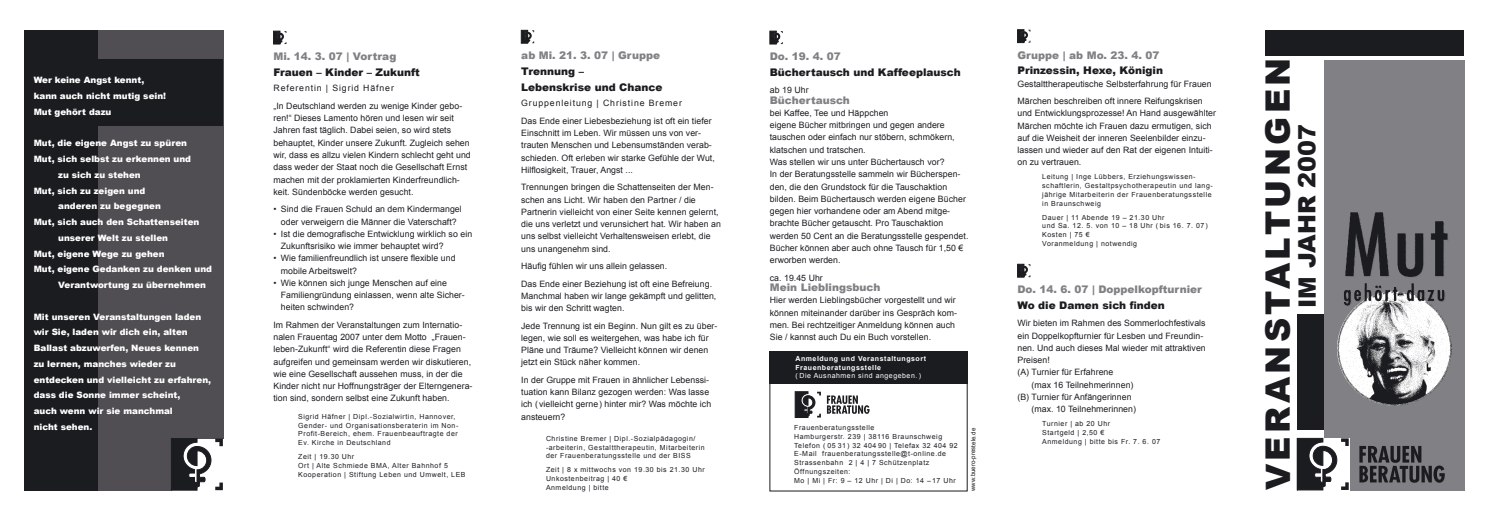
<style>
.page{position:relative;width:1489px;height:521px;background:#fff}
.page>*{position:absolute;margin:0;border:0;box-sizing:border-box;transform-origin:0 0}
.t1{font:900 33.69px "Arial";letter-spacing:.1em;color:#1b1c20}
.t2{font:900 23.89px "Arial";color:#1b1c20}
.t3{font:900 10.5px "Arial";color:#818084}
.t4{font:900 10.5px/15.8px "Arial";color:#1b1c20}
.t5{font:8.75px/12.2px "Arial";letter-spacing:.005em;color:#1b1c20}
.t6{font:900 8.75px/15.8px "Arial";color:#fff}
.t7{font:7px/8.8px "Arial";letter-spacing:.075em;color:#1b1c20}
.t8{font:700 7px/8.8px "Arial";letter-spacing:.075em;color:#fff}
.t9{font:7px "Arial";letter-spacing:.075em;color:#fff}
.t10{font:6.12px "Arial";letter-spacing:.005em;color:#1b1c20}
</style>
<div class="page">
<div style="left:25px;top:30px;width:198px;height:461px;background:#504e53"></div>
<div style="left:24px;top:30px;width:74px;height:460px;background:#1b1c20"></div>
<div style="left:24px;top:59px;width:199px;height:67px;background:#1b1c20"></div>
<svg style="left:521px;top:30px;width:13px;height:13px"></svg>
<svg style="left:273px;top:31px;width:13px;height:13px"></svg>
<div style="left:1323px;top:60px;width:141px;height:430px;background:#818084"></div>
<svg style="left:1359px;top:446px;width:85px;height:37px"></svg>
<img style="left:1337px;top:212px;width:114px;height:194px">
<div style="left:1265px;top:30px;width:199px;height:25px;background:#1b1c20"></div>
<svg style="left:1017px;top:30px;width:13px;height:13px"></svg>
<svg style="left:1017px;top:264px;width:13px;height:13px"></svg>
<svg style="left:769px;top:31px;width:13px;height:13px"></svg>
<svg style="left:171px;top:438px;width:52px;height:52px;background:#7b7b7e"></svg>
<svg style="left:826px;top:395px;width:43px;height:19px"></svg>
<svg style="left:795px;top:392px;width:25px;height:25px"></svg>
<div style="left:769px;top:351px;width:198px;height:33px;background:#1b1c20"></div>
<svg style="left:1297px;top:438px;width:52px;height:53px"></svg>
<svg style="left:1296px;top:438px;width:52px;height:52px;background:#7d7d7f"></svg>
<div style="left:1296px;top:314px;width:27px;height:116px;background:#1b1c20"></div>
<p class="t6" style="left:34px;top:72px;width:134px">Wer keine Angst kennt, kann auch nicht mutig sein!<br>Mut gehört dazu</p>
<p class="t6" style="left:34px;top:135px;width:155px">Mut, die eigene Angst zu spüren</p>
<p class="t6" style="left:34px;top:151px;width:159px">Mut, sich selbst zu erkennen und</p>
<p class="t6" style="left:58px;top:167px;width:84px">zu sich zu stehen</p>
<p class="t6" style="left:34px;top:183px;width:113px">Mut, sich zu zeigen und</p>
<p class="t6" style="left:58px;top:198px;width:104px">anderen zu begegnen</p>
<p class="t6" style="left:34px;top:214px;width:167px">Mut, sich auch den Schattenseiten</p>
<p class="t6" style="left:58px;top:230px;width:111px">unserer Welt zu stellen</p>
<p class="t6" style="left:34px;top:246px;width:132px">Mut, eigene Wege zu gehen</p>
<p class="t6" style="left:34px;top:261px;width:180px">Mut, eigene Gedanken zu denken und</p>
<p class="t6" style="left:58px;top:277px;width:149px">Verantwortung zu übernehmen</p>
<p class="t6" style="left:34px;top:309px;width:179px">Mit unseren Veranstaltungen laden wir Sie, laden wir dich ein, alten<br>Ballast abzuwerfen, Neues kennen zu lernen, manches wieder zu entdecken und vielleicht zu erfahren, dass die Sonne immer scheint,<br>auch wenn wir sie manchmal<br>nicht sehen.</p>
<p class="t3" style="left:273px;top:50px;width:124px">Mi. 14. 3. 07 | Vortrag</p>
<p class="t4" style="left:273px;top:64px;width:148px">Frauen – Kinder – Zukunft</p>
<p class="t5" style="left:273px;top:80px;width:190px;line-height:17.5px">Referentin | Sigrid Häfner<br>„In Deutschland werden zu wenige Kinder gebo-</p>
<p class="t5" style="left:273px;top:112px;width:199px">ren!“ Dieses Lamento hören und lesen wir seit Jahren fast täglich. Dabei seien, so wird stets behauptet, Kinder unsere Zukunft. Zugleich sehen wir, dass es allzu vielen Kindern schlecht geht und dass weder der Staat noch die Gesellschaft Ernst machen mit der proklamierten Kinderfreundlich&shy;keit. Sündenböcke werden gesucht.</p>
<p class="t5" style="left:273px;top:203px;width:190px;text-align:center">• Sind die Frauen Schuld an dem Kindermangel oder verweigern die Männer die Vaterschaft?</p>
<p class="t5" style="left:281px;top:228px;width:193px;text-indent:-7px">• Ist die demografische Entwicklung wirklich so ein<br>Zukunftsrisiko wie immer behauptet wird?</p>
<p class="t5" style="left:281px;top:252px;width:176px;text-indent:-7px">• Wie familienfreundlich ist unsere flexible und mobile Arbeitswelt?</p>
<p class="t5" style="left:281px;top:277px;width:185px;text-indent:-7px">• Wie können sich junge Menschen auf eine<br>Familiengründung einlassen, wenn alte Sicher&shy;heiten schwinden?</p>
<p class="t5" style="left:273px;top:319px;width:200px">Im Rahmen der Veranstaltungen zum Internatio&shy;nalen Frauentag 2007 unter dem Motto „Frauen&shy;leben-Zukunft“ wird die Referentin diese Fragen aufgreifen und gemeinsam werden wir diskutieren, wie eine Gesellschaft aussehen muss, in der die Kinder nicht nur Hoffnungsträger der Elterngenera&shy;tion sind, sondern selbst eine Zukunft haben.</p>
<p class="t7" style="left:298px;top:412px;width:162px">Sigrid Häfner | Dipl.-Sozialwirtin, Hannover, Gender- und Organisationsberaterin im Non-Profit-Bereich, ehem. Frauenbeauftragte der Ev. Kirche in Deutschland</p>
<p class="t7" style="left:298px;top:452px;width:169px">Zeit | 19.30 Uhr<br>Ort | Alte Schmiede BMA, Alter Bahnhof 5<br>Kooperation | Stiftung Leben und Umwelt, LEB</p>
<p class="t3" style="left:521px;top:50px;width:140px">ab Mi. 21. 3. 07 | Gruppe</p>
<p class="t4" style="left:521px;top:63px;width:143px">Trennung –<br>Lebenskrise und Chance</p>
<p class="t5" style="left:521px;top:95px;width:192px;line-height:17.5px">Gruppenleitung | Christine Bremer<br>Das Ende einer Liebesbeziehung ist oft ein tiefer</p>
<p class="t5" style="left:521px;top:127px;width:195px">Einschnitt im Leben. Wir müssen uns von ver&shy;trauten Menschen und Lebensumständen verab&shy;schieden. Oft erleben wir starke Gefühle der Wut, Hilflosigkeit, Trauer, Angst ...</p>
<p class="t5" style="left:521px;top:181px;width:201px">Trennungen bringen die Schattenseiten der Men&shy;schen ans Licht. Wir haben den Partner / die Partnerin vielleicht von einer Seite kennen gelernt, die uns verletzt und verunsichert hat. Wir haben an uns selbst vielleicht Verhaltensweisen erlebt, die uns unangenehm sind.</p>
<p class="t5" style="left:521px;top:257px;width:192px;line-height:17.5px">Häufig fühlen wir uns allein gelassen.<br>Das Ende einer Beziehung ist oft eine Befreiung.</p>
<p class="t5" style="left:521px;top:290px;width:197px">Manchmal haben wir lange gekämpft und gelitten, bis wir den Schritt wagten.</p>
<p class="t5" style="left:521px;top:319px;width:198px">Jede Trennung ist ein Beginn. Nun gilt es zu über&shy;legen, wie soll es weitergehen, was habe ich für Pläne und Träume? Vielleicht können wir denen jetzt ein Stück näher kommen.</p>
<p class="t5" style="left:521px;top:374px;width:191px">In der Gruppe mit Frauen in ähnlicher Lebenssi&shy;tuation kann Bilanz gezogen werden: Was lasse ich ( vielleicht gerne) hinter mir? Was möchte ich ansteuern?</p>
<p class="t7" style="left:546px;top:434px;width:160px">Christine Bremer | Dipl.-Sozialpädagogin/ -arbeiterin, Gestalttherapeutin, Mitarbeiterin der Frauenberatungsstelle und der BISS</p>
<p class="t7" style="left:546px;top:465px;width:160px">Zeit | 8 x mittwochs von 19.30 bis 21.30 Uhr<br>Unkostenbeitrag | 40 €<br>Anmeldung | bitte</p>
<p class="t3" style="left:769px;top:50px;width:72px">Do. 19. 4. 07</p>
<p class="t4" style="left:769px;top:64px;width:192px">Büchertausch und Kaffeeplausch</p>
<p class="t5" style="left:769px;top:84px;width:40px">ab 19 Uhr</p>
<p class="t3" style="left:769px;top:94px;width:82px">Büchertausch</p>
<p class="t5" style="left:769px;top:107px;width:200px">bei Kaffee, Tee und Häppchen<br>eigene Bücher mitbringen und gegen andere tauschen oder einfach nur stöbern, schmökern, klatschen und tratschen.<br>Was stellen wir uns unter Büchertausch vor?<br>In der Beratungsstelle sammeln wir Bücherspen&shy;den, die den Grundstock für die Tauschaktion bilden. Beim Büchertausch werden eigene Bücher gegen hier vorhandene oder am Abend mitge&shy;brachte Bücher getauscht. Pro Tauschaktion werden 50 Cent an die Beratungsstelle gespendet.<br>Bücher können aber auch ohne Tausch für 1,50 € erworben werden.</p>
<p class="t5" style="left:769px;top:271px;width:55px">ca. 19.45 Uhr</p>
<p class="t3" style="left:769px;top:281px;width:112px">Mein Lieblingsbuch</p>
<p class="t5" style="left:769px;top:294px;width:189px">Hier werden Lieblingsbücher vorgestellt und wir können miteinander darüber ins Gespräch kom&shy;men. Bei rechtzeitiger Anmeldung können auch Sie / kannst auch Du ein Buch vorstellen.</p>
<p class="t8" style="left:795px;top:354px;width:132px">Anmeldung und Veranstaltungsort<br>Frauenberatungsstelle</p>
<p class="t9" style="left:795px;top:372px;width:127px">( Die Ausnahmen sind angegeben. )</p>
<p class="t7" style="left:794px;top:423px;width:165px">Frauenberatungsstelle<br>Hamburgerstr. 239 | 38116 Braunschweig Telefon ( 05 31 ) 32 404 90 | Telefax 32 404 92<br>E-Mail frauenberatungsstelle@t-online.de Strassenbahn 2 | 4 | 7 Schützenplatz Öffnungszeiten:<br>Mo | Mi | Fr: 9 – 12 Uhr | Di | Do: 14 –17 Uhr</p>
<p class="t10" style="left:969px;top:491px;width:65px;rotate:-90deg">www.buero-prestele.de</p>
<p class="t3" style="left:1017px;top:49px;width:144px">Gruppe | ab Mo. 23. 4. 07</p>
<p class="t4" style="left:1017px;top:63px;width:147px">Prinzessin, Hexe, Königin</p>
<p class="t5" style="left:1017px;top:75px;width:196px;line-height:17.5px">Gestalttherapeutische Selbsterfahrung für Frauen<br>Märchen beschreiben oft innere Reifungskrisen</p>
<p class="t5" style="left:1017px;top:107px;width:200px">und Entwicklungsprozesse! An Hand ausgewählter Märchen möchte ich Frauen dazu ermutigen, sich auf die Weisheit der inneren Seelenbilder einzu&shy;lassen und wieder auf den Rat der eigenen Intuiti&shy;on zu vertrauen.</p>
<p class="t7" style="left:1042px;top:172px;width:172px">Leitung | Inge Lübbers, Erziehungswissen&shy;schaftlerin, Gestaltpsychotherapeutin und lang&shy;jährige Mitarbeiterin der Frauenberatungsstelle in Braunschweig</p>
<p class="t7" style="left:1042px;top:213px;width:167px">Dauer | 11 Abende 19 – 21.30 Uhr<br>und Sa. 12. 5. von 10 – 18 Uhr ( bis 16. 7. 07)<br>Kosten | 75 €<br>Voranmeldung | notwendig</p>
<p class="t3" style="left:1017px;top:283px;width:186px">Do. 14. 6. 07 | Doppelkopfturnier</p>
<p class="t4" style="left:1017px;top:297px;width:149px">Wo die Damen sich finden</p>
<p class="t5" style="left:1017px;top:317px;width:190px">Wir bieten im Rahmen des Sommerlochfestivals</p>
<p class="t5" style="left:1017px;top:329px;width:187px">ein Doppelkopfturnier für Lesben und Freundin-</p>
<p class="t5" style="left:1017px;top:342px;width:190px">nen. Und auch dieses Mal wieder mit attraktiven</p>
<p class="t5" style="left:1017px;top:354px;width:34px">Preisen!</p>
<p class="t5" style="left:1017px;top:366px;width:97px">(A) Turnier für Erfahrene</p>
<p class="t5" style="left:1031px;top:378px;width:103px">(max 16 Teilnehmerinnen)</p>
<p class="t5" style="left:1017px;top:391px;width:116px">(B) Turnier für Anfängerinnen</p>
<p class="t5" style="left:1031px;top:403px;width:106px">(max. 10 Teilnehmerinnen)</p>
<p class="t7" style="left:1042px;top:419px;width:119px">Turnier | ab 20 Uhr<br>Startgeld | 2,50 €<br>Anmeldung | bitte bis Fr. 7. 6. 07</p>
<h1 class="t1" style="left:1258px;top:490px;width:434px;rotate:-90deg">Veranstaltungen</h1>
<h2 class="t2" style="left:1293px;top:268px;width:146px;rotate:-90deg">jahr 2007</h2>
<h2 class="t2" style="left:1293px;top:308px;width:30px;rotate:-90deg">mI</h2>
</div>
